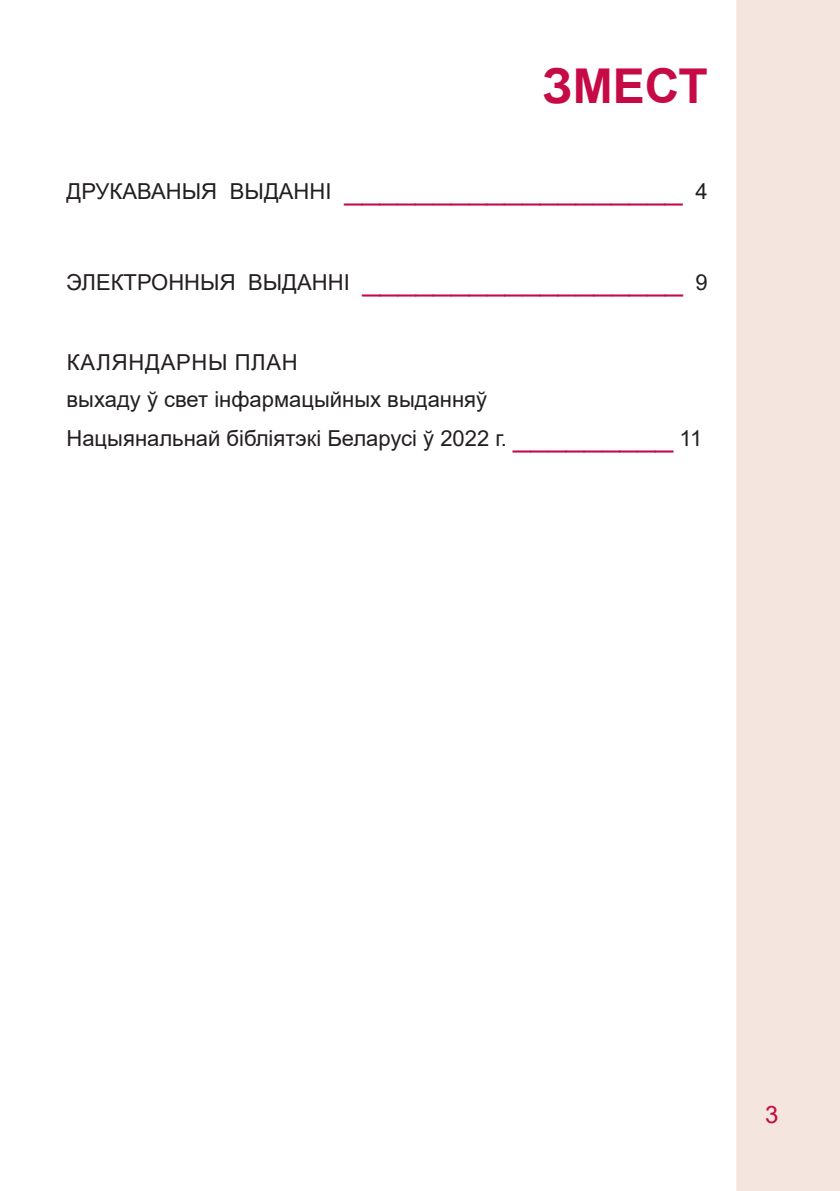
<style>
.page{position:relative;width:840px;height:1191px;background:#fff}
.page>*{position:absolute;margin:0;border:0;box-sizing:border-box;transform-origin:0 0}
.t1{font:700 48px "Arial";color:#c60a45}
.t2{font:32px "Arial";color:#c60a45}
.t3{font:24px "Arial";color:#c60a45}
.t4{font:22px "Arial";color:#231f20}
.t5{font:22px "Arial";letter-spacing:.035em;color:#231f20}
.s1{font-size:22px;color:#231f20}
.s2{font-size:32px;color:#c60a45}
</style>
<div class="page">
<div style="left:735px;top:0;width:104px;height:1191px;background:#f4e5df;border:2px solid #f4e5df"></div>
<p class="t1" style="left:542px;top:52px;width:166px">ЗМЕСТ</p>
<p class="t2" style="left:66px;top:166px;width:642px"><span class="s1">ДРУКАВАНЫЯ ВЫДАННІ</span> ___________________ <span class="s1">4</span></p>
<p class="t4" style="left:66px;top:267px;width:642px">ЭЛЕКТРОННЫЯ ВЫДАННІ <span class="s2">__________________</span> 9</p>
<p class="t5" style="left:67px;top:346px;width:232px">КАЛЯНДАРНЫ ПЛАН</p>
<p class="t4" style="left:66px;top:384px;width:422px">выхаду ў свет інфармацыйных выданняў</p>
<p class="t4" style="left:66px;top:423px;width:637px">Нацыянальнай бібліятэкі Беларусі ў 2022 г. <span class="s2">_________</span> 11</p>
<p class="t3" style="left:764px;top:1098px;width:15px">3</p>
</div>
